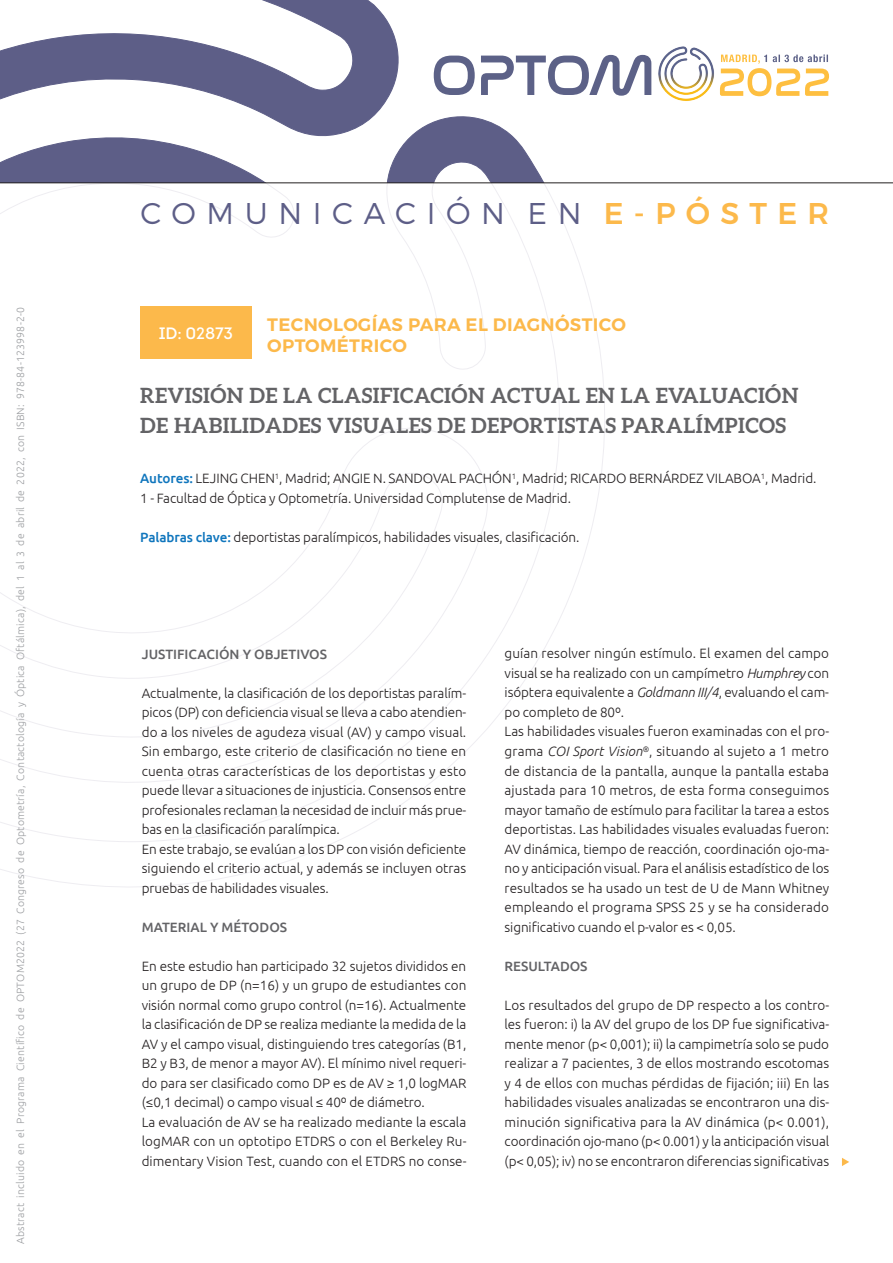
<style>
.page{position:relative;width:893px;height:1263px;background:#fff}
.page>*{position:absolute;margin:0;border:0;box-sizing:border-box;transform-origin:0 0}
.t1{font:300 30px "Montserrat";letter-spacing:.355em;color:#5d5e87}
.t2{font:700 21px/30px "Aleo";letter-spacing:.02em;color:#636366}
.t3{font:600 18px/21px "Montserrat";letter-spacing:.02em;color:#fcb94b}
.t4{font:16.5px "Intro";letter-spacing:-.01em;color:#fff}
.t5{font:300 13.5px/19.5px "Ubuntu";letter-spacing:-.005em;color:#231f20}
.t6{font:500 13.5px "Ubuntu";color:#636366}
.t7{font:300 10.5px "Ubuntu";letter-spacing:.02em;color:#9d9fa2}
.s1{font-weight:500;color:#fcb94b}
.s2{font-weight:500;color:#1076bd}
.s3{font-style:italic}
</style>
<div class="page">
<svg style="left:0;top:0;width:609px;height:183px"></svg>
<svg style="left:0;top:184px;width:605px;height:703px"></svg>
<img style="left:651px;top:46px;width:63px;height:55px">
<svg style="left:434px;top:55px;width:217px;height:41px"></svg>
<svg style="left:720px;top:55px;width:109px;height:41px"></svg>
<hr style="left:0;top:183px;width:893px;height:1px;background:#231f20">
<div style="left:140px;top:306px;width:112px;height:53px;background:#fcb94b"></div>
<svg style="left:842px;top:1158px;width:7px;height:8px"></svg>
<h1 class="t1" style="left:140px;top:195px;width:690px">COMUNICACIÓN EN <span class="s1">E-PÓSTER</span></h1>
<p class="t7" style="left:14px;top:1244px;width:938px;rotate:-90deg">Abstract incluido en el Programa Científico de OPTOM2022 (27 Congreso de Optometría, Contactología y Óptica Oftálmica), del 1 al 3 de abril de 2022, con ISBN: 978-84-123998-2-0</p>
<h3 class="t3" style="left:267px;top:314px;width:360px">TECNOLOGÍAS PARA EL DIAGNÓSTICO<br>OPTOMÉTRICO</h3>
<p class="t4" style="left:159px;top:322px;width:76px">ID: 02873</p>
<h2 class="t2" style="left:140px;top:380px;width:660px">REVISIÓN DE LA CLASIFICACIÓN ACTUAL EN LA EVALUACIÓN<br>DE HABILIDADES VISUALES DE DEPORTISTAS PARALÍMPICOS</h2>
<p class="t5" style="left:140px;top:468px;width:678px"><span class="s2">AUTORES:</span> LEJING CHEN<sup>1</sup>, Madrid; ANGIE N. SANDOVAL PACHÓN<sup>1</sup>, Madrid; RICARDO BERNÁRDEZ VILABOA<sup>1</sup>, Madrid.<br>1 - Facultad de Óptica y Optometría. Universidad Complutense de Madrid.</p>
<p class="t5" style="left:140px;top:527px;width:441px"><span class="s2">PALABRAS CLAVE:</span> deportistas paralímpicos, habilidades visuales, clasificación.</p>
<p class="t6" style="left:142px;top:645px;width:187px">JUSTIFICACIÓN Y OBJETIVOS</p>
<p class="t5" style="left:142px;top:683px;width:326px">Actualmente, la clasificación de los deportistas paralím&shy;picos (DP) con deficiencia visual se lleva a cabo atendien&shy;do a los niveles de agudeza visual (AV) y campo visual.<br>Sin embargo, este criterio de clasificación no tiene en cuenta otras características de los deportistas y esto puede llevar a situaciones de injusticia. Consensos entre profesionales reclaman la necesidad de incluir más prue&shy;bas en la clasificación paralímpica.<br>En este trabajo, se evalúan a los DP con visión deficiente siguiendo el criterio actual, y además se incluyen otras pruebas de habilidades visuales.</p>
<p class="t6" style="left:142px;top:918px;width:147px">MATERIAL Y MÉTODOS</p>
<p class="t5" style="left:142px;top:956px;width:326px">En este estudio han participado 32 sujetos divididos en un grupo de DP (n=16) y un grupo de estudiantes con visión normal como grupo control (n=16). Actualmente la clasificación de DP se realiza mediante la medida de la AV y el campo visual, distinguiendo tres categorías (B1, B2 y B3, de menor a mayor AV). El mínimo nivel requeri&shy;do para ser clasificado como DP es de AV ≥ 1,0 logMAR (≤0,1 decimal) o campo visual ≤ 40º de diámetro.<br>La evaluación de AV se ha realizado mediante la escala logMAR con un optotipo ETDRS o con el Berkeley Ru&shy;dimentary Vision Test, cuando con el ETDRS no conse-</p>
<p class="t5" style="left:505px;top:643px;width:326px">guían resolver ningún estímulo. El examen del campo visual se ha realizado con un campímetro <span class="s3">Humphrey</span> con isóptera equivalente a <span class="s3">Goldmann III/4</span>, evaluando el cam&shy;po completo de 80º.<br>Las habilidades visuales fueron examinadas con el pro&shy;grama <span class="s3">COI Sport Vision</span><sup>®</sup>, situando al sujeto a 1 metro de distancia de la pantalla, aunque la pantalla estaba ajustada para 10 metros, de esta forma conseguimos mayor tamaño de estímulo para facilitar la tarea a estos deportistas. Las habilidades visuales evaluadas fueron:<br>AV dinámica, tiempo de reacción, coordinación ojo-ma&shy;no y anticipación visual. Para el análisis estadístico de los resultados se ha usado un test de U de Mann Whitney empleando el programa SPSS 25 y se ha considerado significativo cuando el p-valor es &lt; 0,05.</p>
<p class="t6" style="left:505px;top:957px;width:84px">RESULTADOS</p>
<p class="t5" style="left:505px;top:995px;width:326px;text-align:justify">Los resultados del grupo de DP respecto a los contro&shy;les fueron: i) la AV del grupo de los DP fue significativa&shy;mente menor (p&lt; 0,001); ii) la campimetría solo se pudo realizar a 7 pacientes, 3 de ellos mostrando escotomas y 4 de ellos con muchas pérdidas de fijación; iii) En las habilidades visuales analizadas se encontraron una dis&shy;minución significativa para la AV dinámica (p&lt; 0.001), coordinación ojo-mano (p&lt; 0.001) y la anticipación visual (p&lt; 0,05); iv) no se encontraron diferencias significativas</p>
</div>
